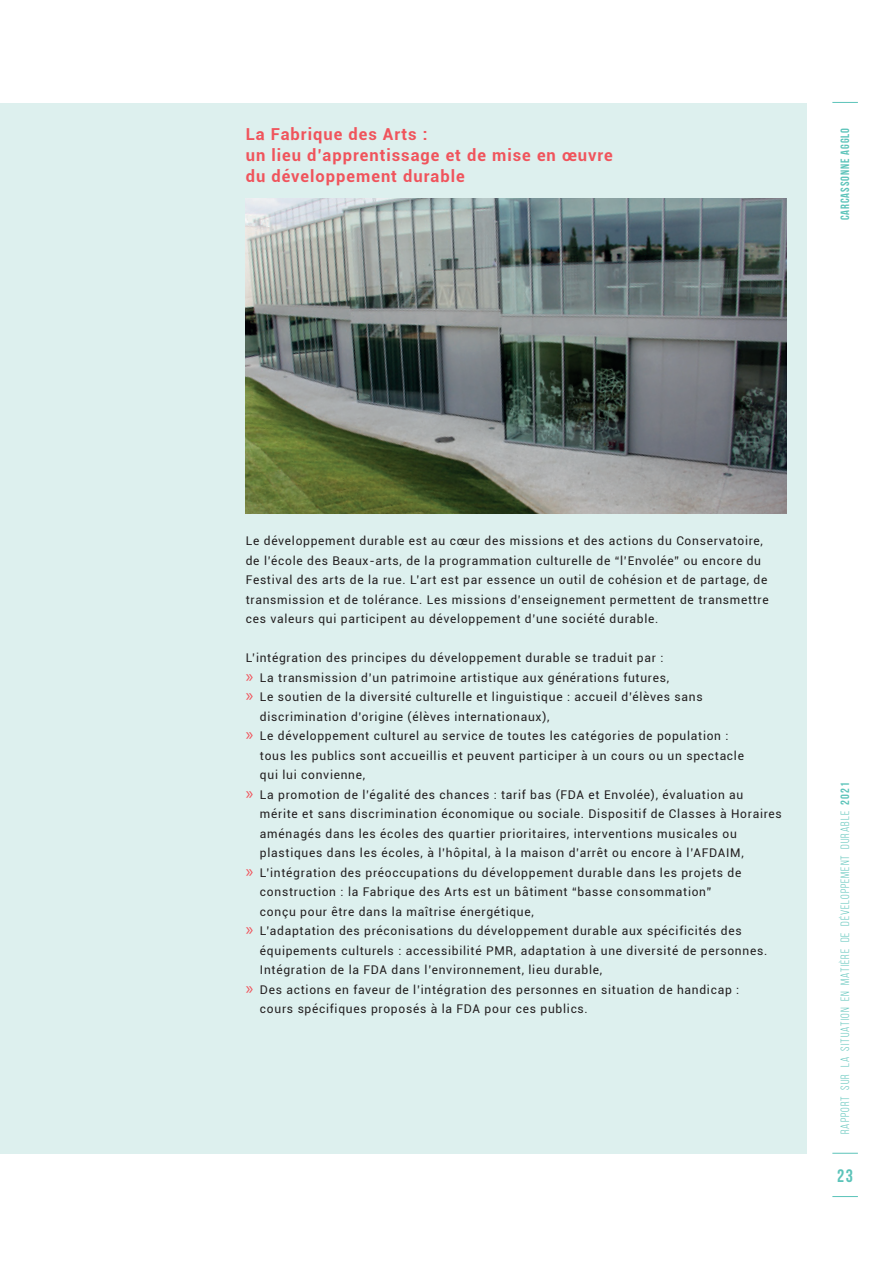
<style>
.page{position:relative;width:893px;height:1263px;background:#fff}
.page>*{position:absolute;margin:0;border:0;box-sizing:border-box;transform-origin:0 0}
.t1{font:700 18px "Bebas Neue";color:#5bc3b9}
.t2{font:700 16.5px/21px "Roboto";letter-spacing:.06em;color:#f0545c}
.t3{font:12px/19.5px "Roboto";letter-spacing:.06em;color:#231f20}
.t4{font:12px "Bebas Neue";letter-spacing:.08em;color:#5bc3b9}
.t5{font:700 12px "Bebas Neue";letter-spacing:.08em;color:#5bc3b9}
.s1{font-family:"Myriad Pro";font-size:18px;color:#f0545c}
.s2{font-weight:700}
</style>
<div class="page">
<svg style="left:832px;top:1153px;width:26px;height:1px"></svg>
<svg style="left:832px;top:102px;width:26px;height:1px"></svg>
<svg style="left:832px;top:1196px;width:26px;height:1px"></svg>
<div style="left:0;top:103px;width:806px;height:1050px;background:#ddf0ee"></div>
<img style="left:246px;top:199px;width:541px;height:315px">
<h2 class="t2" style="left:246px;top:123px;width:369px">La Fabrique des Arts :<br>un lieu d’apprentissage et de mise en œuvre du développement durable</h2>
<p class="t5" style="left:838px;top:220px;width:94px;rotate:-90deg">carcassonne agglo</p>
<p class="t3" style="left:246px;top:531px;width:524px">Le développement durable est au cœur des missions et des actions du Conservatoire, de l’école des Beaux-arts, de la programmation culturelle de “l’Envolée” ou encore du Festival des arts de la rue. L’art est par essence un outil de cohésion et de partage, de transmission et de tolérance. Les missions d’enseignement permettent de transmettre ces valeurs qui participent au développement d’une société durable.</p>
<p class="t3" style="left:246px;top:648px;width:419px">L’intégration des principes du développement durable se traduit par :</p>
<p class="t3" style="left:246px;top:667px;width:425px"><span class="s1">»</span> La transmission d’un patrimoine artistique aux générations futures,</p>
<p class="t3" style="left:246px;top:687px;width:458px"><span class="s1">»</span> Le soutien de la diversité culturelle et linguistique : accueil d’élèves sans</p>
<p class="t3" style="left:260px;top:706px;width:291px">discrimination d’origine (élèves internationaux),</p>
<p class="t3" style="left:246px;top:726px;width:484px"><span class="s1">»</span> Le développement culturel au service de toutes les catégories de population :</p>
<p class="t3" style="left:260px;top:745px;width:485px">tous les publics sont accueillis et peuvent participer à un cours ou un spectacle</p>
<p class="t3" style="left:260px;top:765px;width:107px">qui lui convienne,</p>
<p class="t3" style="left:246px;top:784px;width:499px"><span class="s1">»</span> La promotion de l’égalité des chances : tarif bas (FDA et Envolée), évaluation au</p>
<p class="t3" style="left:260px;top:804px;width:523px">mérite et sans discrimination économique ou sociale. Dispositif de Classes à Horaires</p>
<p class="t3" style="left:260px;top:823px;width:478px">aménagés dans les écoles des quartier prioritaires, interventions musicales ou</p>
<p class="t3" style="left:260px;top:843px;width:485px">plastiques dans les écoles, à l’hôpital, à la maison d’arrêt ou encore à l’AFDAIM,</p>
<p class="t3" style="left:246px;top:862px;width:497px"><span class="s1">»</span> L’intégration des préoccupations du développement durable dans les projets de</p>
<p class="t3" style="left:260px;top:882px;width:453px">construction : la Fabrique des Arts est un bâtiment “basse consommation”</p>
<p class="t3" style="left:260px;top:901px;width:275px">conçu pour être dans la maîtrise énergétique,</p>
<p class="t3" style="left:246px;top:921px;width:497px"><span class="s1">»</span> L’adaptation des préconisations du développement durable aux spécificités des</p>
<p class="t3" style="left:260px;top:940px;width:509px">équipements culturels : accessibilité PMR, adaptation à une diversité de personnes.</p>
<p class="t3" style="left:260px;top:960px;width:344px">Intégration de la FDA dans l’environnement, lieu durable,</p>
<p class="t3" style="left:246px;top:979px;width:495px"><span class="s1">»</span> Des actions en faveur de l’intégration des personnes en situation de handicap :</p>
<p class="t3" style="left:260px;top:999px;width:329px">cours spécifiques proposés à la FDA pour ces publics.</p>
<p class="t4" style="left:838px;top:1134px;width:353px;rotate:-90deg">RAPPORT SUR LA SITUATION EN matière DE développement DURABLE <span class="s2">2021</span></p>
<h1 class="t1" style="left:837px;top:1165px;width:17px">23</h1>
</div>
